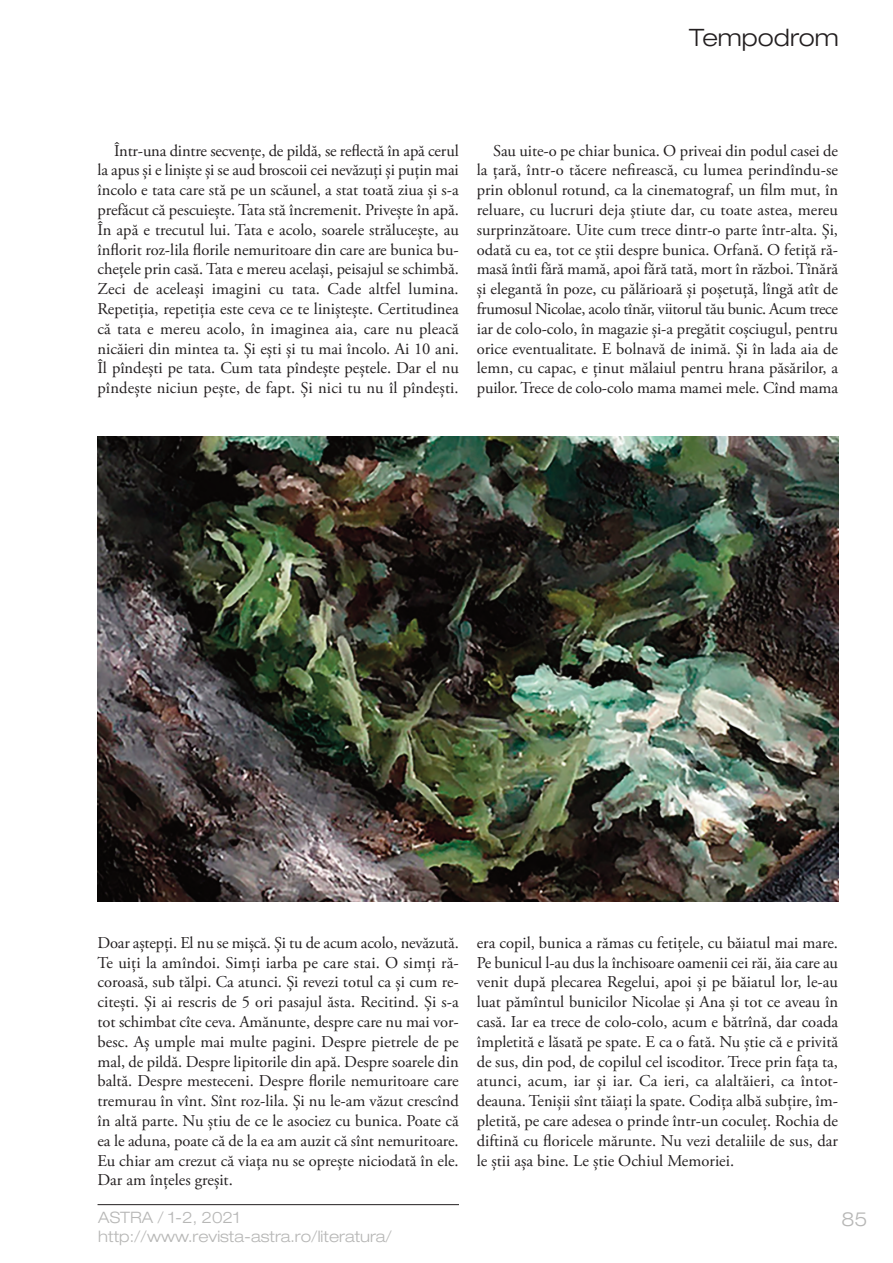
<style>
.page{position:relative;width:893px;height:1263px;background:#fff}
.page>*{position:absolute;margin:0;border:0;box-sizing:border-box;transform-origin:0 0}
.t1{font:300 expanded 24px "Helvetica Neue LT Pro";color:#231f20}
.t2{font:300 expanded 19.5px "Helvetica Neue LT Pro";color:#b7b7b6}
.t3{font:16.5px/19.8px "Adobe Garamond Pro";color:#231f20;text-align:justify}
.t4{font:300 expanded 15.75px/18.9px "Helvetica Neue LT Pro";color:#b7b7b6}
</style>
<div class="page">
<hr style="left:98px;top:1204px;width:361px;height:1px;background:#231f20">
<img style="left:98px;top:437px;width:741px;height:464px">
<h1 class="t1" style="left:689px;top:28px;width:151px">Tempodrom</h1>
<p class="t3" style="left:97px;top:142px;width:363px;text-indent:17px">Într-una dintre secvenţe, de pildă, se reflectă în apă cerul la apus și e liniște și se aud broscoii cei nevăzuţi și puţin mai încolo e tata care stă pe un scăunel, a stat toată ziua și s-a prefăcut că pescuiește. Tata stă încremenit. Privește în apă.<br>În apă e trecutul lui. Tata e acolo, soarele strălucește, au înflorit roz-lila florile nemuritoare din care are bunica bu&shy;cheţele prin casă. Tata e mereu același, peisajul se schimbă.<br>Zeci de aceleași imagini cu tata. Cade altfel lumina.<br>Repetiţia, repetiţia este ceva ce te liniștește. Certitudinea că tata e mereu acolo, în imaginea aia, care nu pleacă nicăieri din mintea ta. Și ești și tu mai încolo. Ai 10 ani.<br>Îl pîndești pe tata. Cum tata pîndește peștele. Dar el nu pîndește niciun pește, de fapt. Și nici tu nu îl pîndești.</p>
<p class="t3" style="left:477px;top:142px;width:363px;text-indent:17px">Sau uite-o pe chiar bunica. O priveai din podul casei de la ţară, într-o tăcere nefirească, cu lumea perindîndu-se prin oblonul rotund, ca la cinematograf, un film mut, în reluare, cu lucruri deja ştiute dar, cu toate astea, mereu surprinzătoare. Uite cum trece dintr-o parte într-alta. Și, odată cu ea, tot ce știi despre bunica. Orfană. O fetiţă ră&shy;masă întîi fără mamă, apoi fără tată, mort în război. Tînără și elegantă în poze, cu pălărioară și poșetuţă, lîngă atît de frumosul Nicolae, acolo tînăr, viitorul tău bunic. Acum trece iar de colo-colo, în magazie și-a pregătit coșciugul, pentru orice eventualitate. E bolnavă de inimă. Și în lada aia de lemn, cu capac, e ţinut mălaiul pentru hrana păsărilor, a puilor. Trece de colo-colo mama mamei mele. Cînd mama</p>
<p class="t3" style="left:97px;top:934px;width:363px">Doar aștepţi. El nu se mișcă. Și tu de acum acolo, nevăzută.<br>Te uiţi la amîndoi. Simţi iarba pe care stai. O simţi ră&shy;coroasă, sub tălpi. Ca atunci. Și revezi totul ca și cum re&shy;citești. Și ai rescris de 5 ori pasajul ăsta. Recitind. Și s-a tot schimbat cîte ceva. Amănunte, despre care nu mai vor&shy;besc. Aș umple mai multe pagini. Despre pietrele de pe mal, de pildă. Despre lipitorile din apă. Despre soarele din baltă. Despre mesteceni. Despre florile nemuritoare care tremurau în vînt. Sînt roz-lila. Și nu le-am văzut crescînd în altă parte. Nu știu de ce le asociez cu bunica. Poate că ea le aduna, poate că de la ea am auzit că sînt nemuritoare.<br>Eu chiar am crezut că viaţa nu se oprește niciodată în ele.<br>Dar am înţeles greșit.</p>
<p class="t3" style="left:477px;top:934px;width:363px">era copil, bunica a rămas cu fetiţele, cu băiatul mai mare.<br>Pe bunicul l-au dus la închisoare oamenii cei răi, ăia care au venit după plecarea Regelui, apoi și pe băiatul lor, le-au luat pămîntul bunicilor Nicolae și Ana și tot ce aveau în casă. Iar ea trece de colo-colo, acum e bătrînă, dar coada împletită e lăsată pe spate. E ca o fată. Nu știe că e privită de sus, din pod, de copilul cel iscoditor. Trece prin faţa ta, atunci, acum, iar și iar. Ca ieri, ca alaltăieri, ca întot&shy;deauna. Tenișii sînt tăiaţi la spate. Codiţa albă subţire, îm&shy;pletită, pe care adesea o prinde într-un coculeţ. Rochia de diftină cu floricele mărunte. Nu vezi detaliile de sus, dar le știi așa bine. Le știe Ochiul Memoriei.</p>
<p class="t4" style="left:98px;top:1209px;width:295px">ASTRA / 1-2, 2021 http://www.revista-astra.ro/literatura/</p>
<p class="t2" style="left:842px;top:1212px;width:28px">85</p>
</div>
